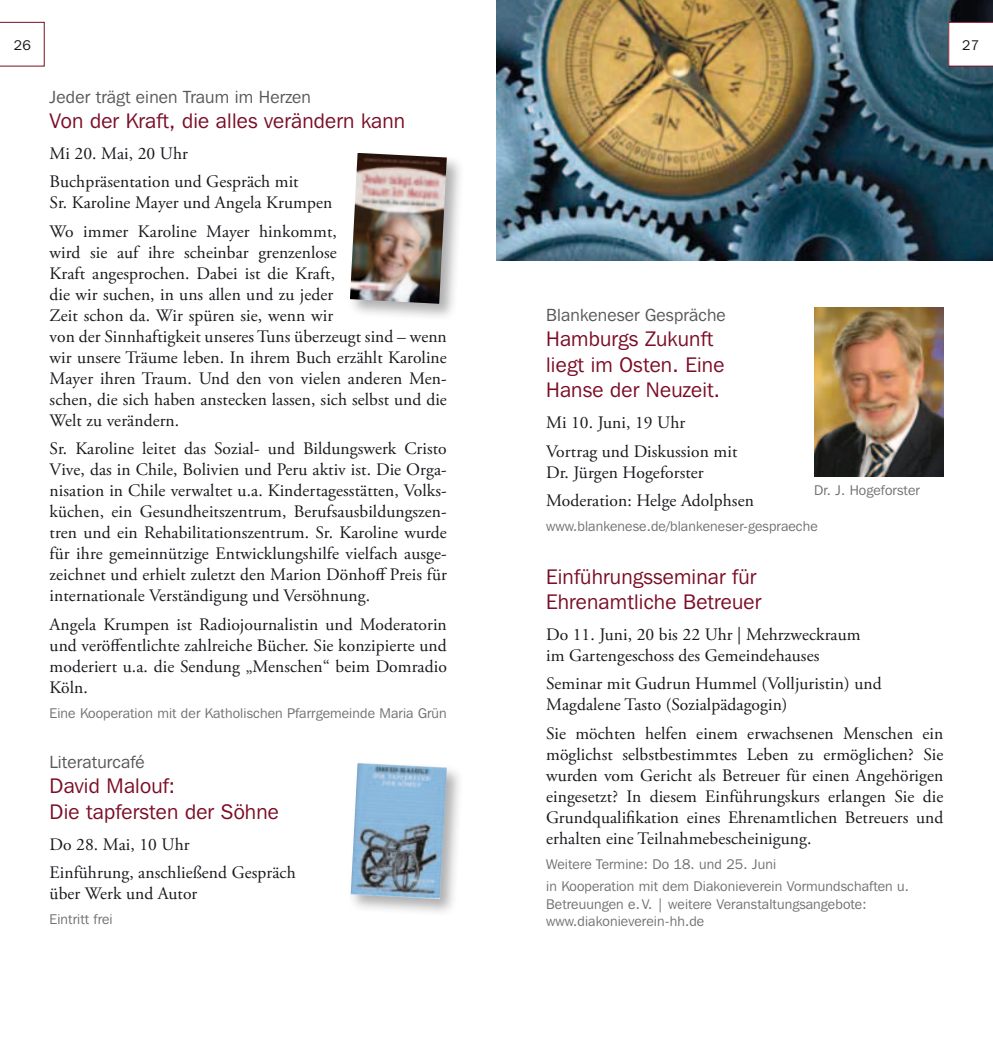
<style>
.page{position:relative;width:993px;height:1042px;background:#fff}
.page>*{position:absolute;margin:0;border:0;box-sizing:border-box;transform-origin:0 0}
.t1{font:21px/25.4px "Franklin Gothic IT Cby BT";letter-spacing:.01em;color:#7b0d26}
.t2{font:17.5px/21px "Adobe Garamond Pro";letter-spacing:.005em;color:#1a171c}
.t3{font:17.5px "Franklin Gothic IT Cby BT";letter-spacing:.01em;color:#58585a}
.t4{font:14px/22.4px "Franklin Gothic IT Cby BT";letter-spacing:.01em;color:#707173}
.t5{font:14px "Franklin Gothic IT Cby BT";color:#1a171c}
</style>
<div class="page">
<div style="left:346px;top:149px;width:118px;height:172px;background:#1a171c;opacity:.35"></div>
<img style="left:350px;top:153px;width:96px;height:151px">
<div style="left:347px;top:759px;width:116px;height:157px;background:#1a171c;opacity:.35"></div>
<img style="left:350px;top:763px;width:96px;height:136px">
<img style="left:814px;top:308px;width:129px;height:168px">
<img style="left:496px;top:0;width:496px;height:260px">
<svg style="left:0;top:22px;width:45px;height:45px"></svg>
<svg style="left:947px;top:22px;width:45px;height:45px"></svg>
<p class="t5" style="left:14px;top:36px;width:18px">26</p>
<p class="t5" style="left:961px;top:36px;width:18px">27</p>
<p class="t3" style="left:50px;top:86px;width:263px">Jeder trägt einen Traum im Herzen</p>
<p class="t1" style="left:50px;top:108px;width:357px">Von der Kraft, die alles verändern kann</p>
<p class="t2" style="left:50px;top:140px;width:250px;line-height:28.3px">Mi 20. Mai, 20 Uhr<br>Buchpräsentation und Gespräch mit</p>
<p class="t2" style="left:50px;top:189px;width:288px;line-height:28.3px">Sr. Karoline Mayer und Angela Krumpen<br>Wo immer Karoline Mayer hinkommt,</p>
<p class="t2" style="left:50px;top:242px;width:398px">wird sie auf ihre scheinbar grenzenlose<br>Kraft angesprochen. Dabei ist die Kraft,<br>die wir suchen, in uns allen und zu jeder<br>Zeit schon da. Wir spüren sie, wenn wir<br>von der Sinnhaftigkeit unseres Tuns überzeugt sind – wenn wir unsere Träume leben. In ihrem Buch erzählt Karoline Mayer ihren Traum. Und den von vielen anderen Men&shy;schen, die sich haben anstecken lassen, sich selbst und die Welt zu verändern.</p>
<p class="t2" style="left:50px;top:439px;width:398px;text-align:justify">Sr. Karoline leitet das Sozial- und Bildungswerk Cristo Vive, das in Chile, Bolivien und Peru aktiv ist. Die Orga&shy;nisation in Chile verwaltet u.a. Kindertagesstätten, Volks&shy;küchen, ein Gesundheitszentrum, Berufsausbildungszen&shy;tren und ein Rehabilitationszentrum. Sr. Karoline wurde für ihre gemeinnützige Entwicklungshilfe vielfach ausge&shy;zeichnet und erhielt zuletzt den Marion Dönhoff Preis für internationale Verständigung und Versöhnung.</p>
<p class="t2" style="left:50px;top:614px;width:398px;text-align:justify">Angela Krumpen ist Radiojournalistin und Moderatorin und veröffentlichte zahlreiche Bücher. Sie konzipierte und moderiert u.a. die Sendung „Menschen“ beim Domradio Köln.</p>
<p class="t4" style="left:50px;top:701px;width:398px">Eine Kooperation mit der Katholischen Pfarrgemeinde Maria Grün</p>
<p class="t3" style="left:50px;top:751px;width:96px">Literaturcafé</p>
<p class="t1" style="left:50px;top:773px;width:231px">David Malouf:<br>Die tapfersten der Söhne</p>
<p class="t2" style="left:50px;top:830px;width:247px;line-height:28.3px">Do 28. Mai, 10 Uhr<br>Einführung, anschließend Gespräch</p>
<p class="t2" style="left:50px;top:883px;width:149px">über Werk und Autor</p>
<p class="t4" style="left:50px;top:907px;width:65px">Eintritt frei</p>
<p class="t3" style="left:546px;top:304px;width:181px">Blankeneser Gespräche</p>
<p class="t1" style="left:546px;top:326px;width:180px">Hamburgs Zukunft liegt im Osten. Eine<br>Hanse der Neuzeit.</p>
<p class="t2" style="left:546px;top:409px;width:193px;line-height:28.3px">Mi 10. Juni, 19 Uhr<br>Vortrag und Diskussion mit</p>
<p class="t2" style="left:546px;top:458px;width:209px;line-height:28.3px">Dr. Jürgen Hogeforster<br>Moderation: Helge Adolphsen</p>
<p class="t4" style="left:546px;top:515px;width:273px">www.blankenese.de/blankeneser-gespraeche</p>
<p class="t1" style="left:546px;top:563px;width:216px">Einführungsseminar für<br>Ehrenamtliche Betreuer</p>
<p class="t2" style="left:546px;top:624px;width:316px">Do 11. Juni, 20 bis 22 Uhr | Mehrzweckraum im Gartengeschoss des Gemeindehauses</p>
<p class="t2" style="left:546px;top:674px;width:337px">Seminar mit Gudrun Hummel (Volljuristin) und<br>Magdalene Tasto (Sozialpädagogin)</p>
<p class="t2" style="left:546px;top:723px;width:398px;text-align:justify">Sie möchten helfen einem erwachsenen Menschen ein möglichst selbstbestimmtes Leben zu ermöglichen? Sie wurden vom Gericht als Betreuer für einen Angehörigen eingesetzt? In diesem Einführungskurs erlangen Sie die Grundqualifikation eines Ehrenamtlichen Betreuers und erhalten eine Teilnahmebescheinigung.</p>
<p class="t4" style="left:546px;top:852px;width:364px">Weitere Termine: Do 18. und 25. Juni<br>in Kooperation mit dem Diakonieverein Vormundschaften u.</p>
<p class="t4" style="left:546px;top:895px;width:322px;line-height:17.5px">Betreuungen e. V. | weitere Veranstaltungsangebote: www.diakonieverein-hh.de</p>
<p class="t4" style="left:814px;top:479px;width:107px">Dr. J. Hogeforster</p>
</div>
